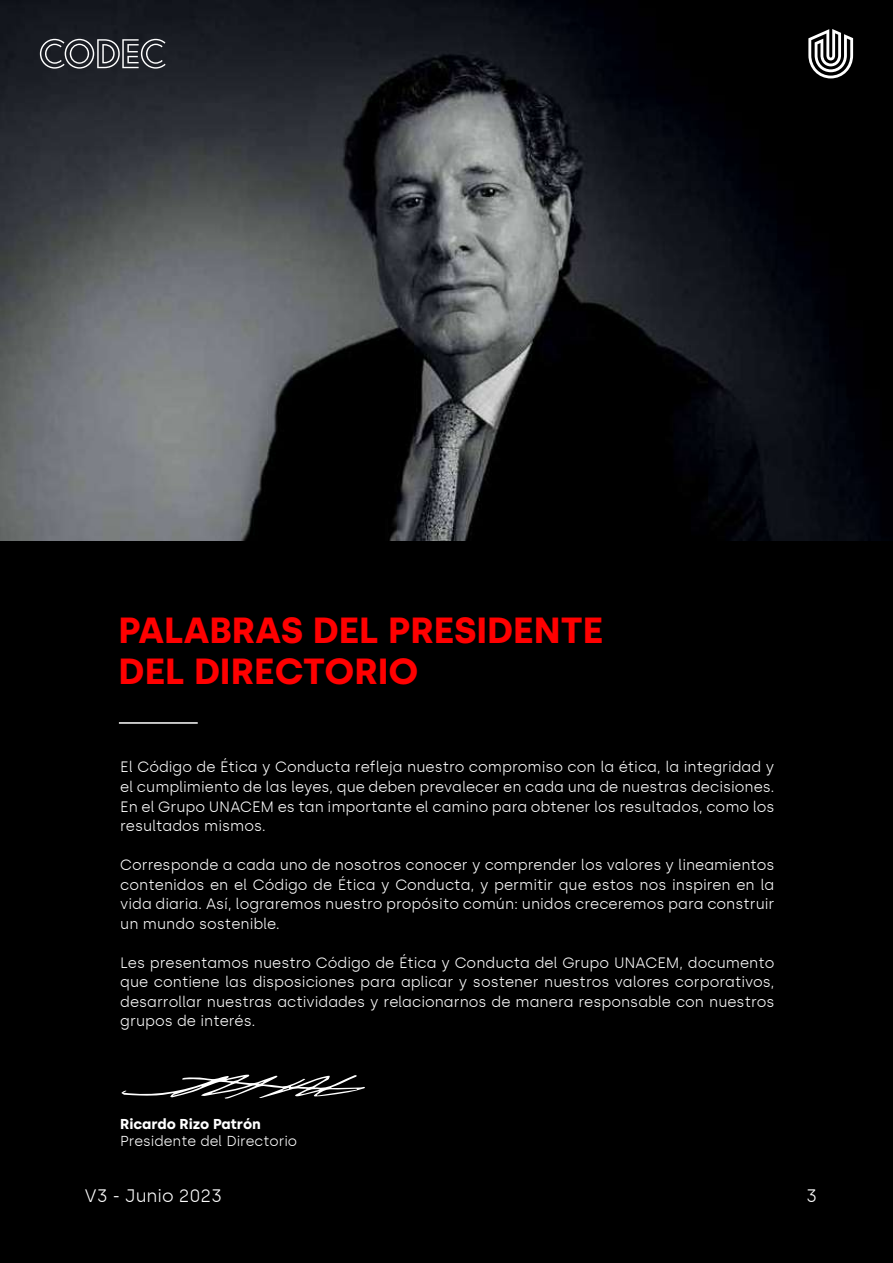
<style>
.page{position:relative;width:893px;height:1263px;background:#000}
.page>*{position:absolute;margin:0;border:0;box-sizing:border-box;transform-origin:0 0}
.t1{font:700 36.3px/41.1px "Silka";color:#f00}
.t2{font:300 18px "Silka";color:#fff}
.t3{font:300 15px/19.5px "Silka";color:#fff;text-align:justify}
.t4{font:300 14.4px "Silka";color:#fff}
.t5{font:700 14.4px "Silka";color:#fff}
</style>
<div class="page">
<img style="left:0;top:0;width:881px;height:540px">
<svg style="left:808px;top:29px;width:45px;height:49px"></svg>
<svg style="left:40px;top:39px;width:126px;height:30px;background:#4f5156"></svg>
<svg style="left:121px;top:1075px;width:244px;height:23px"></svg>
<hr style="left:119px;top:722px;width:79px;height:2px;background:#fff">
<h1 class="t1" style="left:119px;top:609px;width:486px">PALABRAS DEL PRESIDENTE<br>DEL DIRECTORIO</h1>
<p class="t3" style="left:120px;top:757px;width:656px">El Código de Ética y Conducta refleja nuestro compromiso con la ética, la integridad y el cumplimiento de las leyes, que deben prevalecer en cada una de nuestras decisiones.<br>En el Grupo UNACEM es tan importante el camino para obtener los resultados, como los resultados mismos.</p>
<p class="t3" style="left:120px;top:855px;width:656px">Corresponde a cada uno de nosotros conocer y comprender los valores y lineamientos contenidos en el Código de Ética y Conducta, y permitir que estos nos inspiren en la vida diaria. Así, lograremos nuestro propósito común: unidos creceremos para construir un mundo sostenible.</p>
<p class="t3" style="left:120px;top:952px;width:656px">Les presentamos nuestro Código de Ética y Conducta del Grupo UNACEM, documento que contiene las disposiciones para aplicar y sostener nuestros valores corporativos, desarrollar nuestras actividades y relacionarnos de manera responsable con nuestros grupos de interés.</p>
<p class="t5" style="left:120px;top:1115px;width:142px">Ricardo Rizo Patrón</p>
<p class="t4" style="left:120px;top:1132px;width:179px">Presidente del Directorio</p>
<p class="t2" style="left:85px;top:1185px;width:139px">V3 - Junio 2023</p>
<p class="t2" style="left:806px;top:1185px;width:12px">3</p>
</div>
